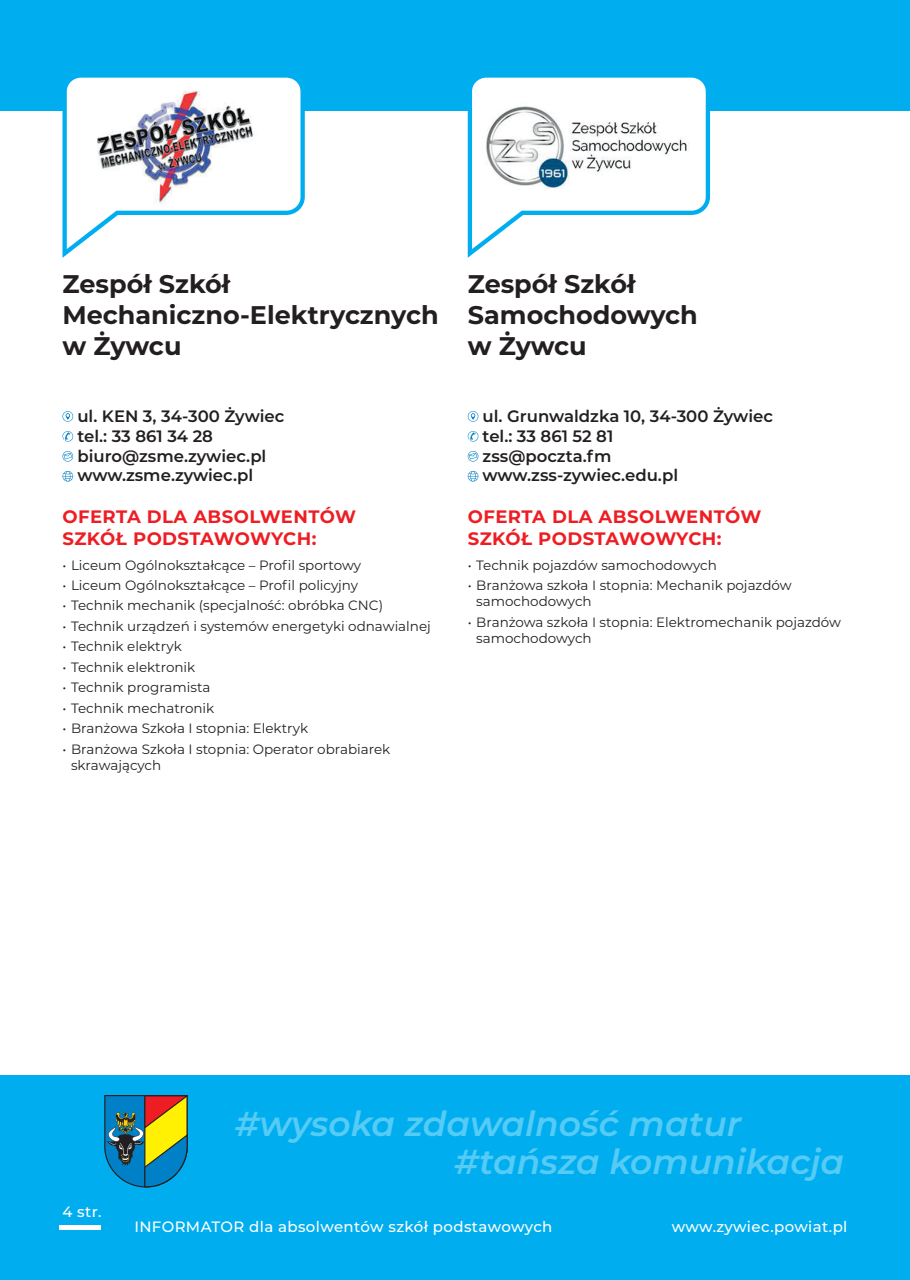
<style>
.page{position:relative;width:910px;height:1280px;background:#fff}
.page>*{position:absolute;margin:0;border:0;box-sizing:border-box;transform-origin:0 0}
.t1{font:italic 600 34.5px "Montserrat";color:#56cbf5}
.t2{font:700 25.5px/30.6px "Montserrat";color:#231f20}
.t3{font:700 18px/21.6px "Montserrat";letter-spacing:.025em;color:#ee1d23}
.t4{font:600 16.5px/19.8px "Montserrat";color:#231f20}
.t5{font:500 15px "Montserrat";letter-spacing:.025em;color:#fff}
.t6{font:13.5px/16.2px "Montserrat";color:#231f20}
</style>
<div class="page">
<div style="left:0;top:1075px;width:910px;height:205px;background:#00aeef"></div>
<svg style="left:104px;top:1095px;width:84px;height:92px;background:#548779"></svg>
<hr style="left:60px;top:1225px;width:41px;height:4px;background:#fff">
<div style="left:0;top:0;width:910px;height:111px;background:#00aeef"></div>
<svg style="left:467px;top:77px;width:244px;height:181px"></svg>
<svg style="left:62px;top:77px;width:243px;height:181px"></svg>
<img style="left:98px;top:81px;width:171px;height:129px">
<svg style="left:63px;top:471px;width:10px;height:11px"></svg>
<svg style="left:63px;top:431px;width:10px;height:11px"></svg>
<svg style="left:63px;top:451px;width:10px;height:11px"></svg>
<svg style="left:63px;top:411px;width:10px;height:11px"></svg>
<svg style="left:468px;top:471px;width:10px;height:11px"></svg>
<svg style="left:468px;top:431px;width:10px;height:11px"></svg>
<svg style="left:468px;top:451px;width:10px;height:11px"></svg>
<svg style="left:468px;top:411px;width:10px;height:11px"></svg>
<img style="left:483px;top:103px;width:214px;height:85px">
<h2 class="t2" style="left:63px;top:268px;width:378px">Zespół Szkół<br>Mechaniczno-Elektrycznych w Żywcu</h2>
<p class="t4" style="left:77px;top:405px;width:209px">ul. KEN 3, 34-300 Żywiec tel.: 33 861 34 28 biuro@zsme.zywiec.pl www.zsme.zywiec.pl</p>
<h3 class="t3" style="left:63px;top:505px;width:295px">OFERTA DLA ABSOLWENTÓW<br>SZKÓŁ PODSTAWOWYCH:</h3>
<p class="t6" style="left:63px;top:556px;width:300px">• Liceum Ogólnokształcące – Profil sportowy</p>
<p class="t6" style="left:63px;top:577px;width:297px">• Liceum Ogólnokształcące – Profil policyjny</p>
<p class="t6" style="left:63px;top:597px;width:322px">• Technik mechanik (specjalność: obróbka CNC)</p>
<p class="t6" style="left:63px;top:617px;width:370px">• Technik urządzeń i systemów energetyki odnawialnej</p>
<p class="t6" style="left:63px;top:638px;width:121px">• Technik elektryk</p>
<p class="t6" style="left:63px;top:658px;width:134px">• Technik elektronik</p>
<p class="t6" style="left:63px;top:679px;width:150px">• Technik programista</p>
<p class="t6" style="left:63px;top:699px;width:153px">• Technik mechatronik</p>
<p class="t6" style="left:63px;top:720px;width:247px">• Branżowa Szkoła I stopnia: Elektryk</p>
<p class="t6" style="left:71px;top:740px;width:321px;text-indent:-9px">• Branżowa Szkoła I stopnia: Operator obrabiarek skrawających</p>
<h2 class="t2" style="left:468px;top:268px;width:232px">Zespół Szkół<br>Samochodowych w Żywcu</h2>
<p class="t4" style="left:483px;top:405px;width:292px">ul. Grunwaldzka 10, 34-300 Żywiec tel.: 33 861 52 81<br>zss@poczta.fm www.zss-zywiec.edu.pl</p>
<h3 class="t3" style="left:468px;top:505px;width:295px">OFERTA DLA ABSOLWENTÓW<br>SZKÓŁ PODSTAWOWYCH:</h3>
<p class="t6" style="left:468px;top:556px;width:251px">• Technik pojazdów samochodowych</p>
<p class="t6" style="left:476px;top:577px;width:317px;text-indent:-9px">• Branżowa szkoła I stopnia: Mechanik pojazdów samochodowych</p>
<p class="t6" style="left:476px;top:613px;width:366px;text-indent:-9px">• Branżowa szkoła I stopnia: Elektromechanik pojazdów samochodowych</p>
<h1 class="t1" style="left:235px;top:1100px;width:508px">#wysoka zdawalność matur</h1>
<p class="t5" style="left:63px;top:1202px;width:41px">4 str.</p>
<h1 class="t1" style="left:454px;top:1137px;width:391px">#tańsza komunikacja</h1>
<p class="t5" style="left:134px;top:1216px;width:419px">INFORMATOR dla absolwentów szkół podstawowych</p>
<p class="t5" style="left:672px;top:1216px;width:177px">www.zywiec.powiat.pl</p>
</div>
